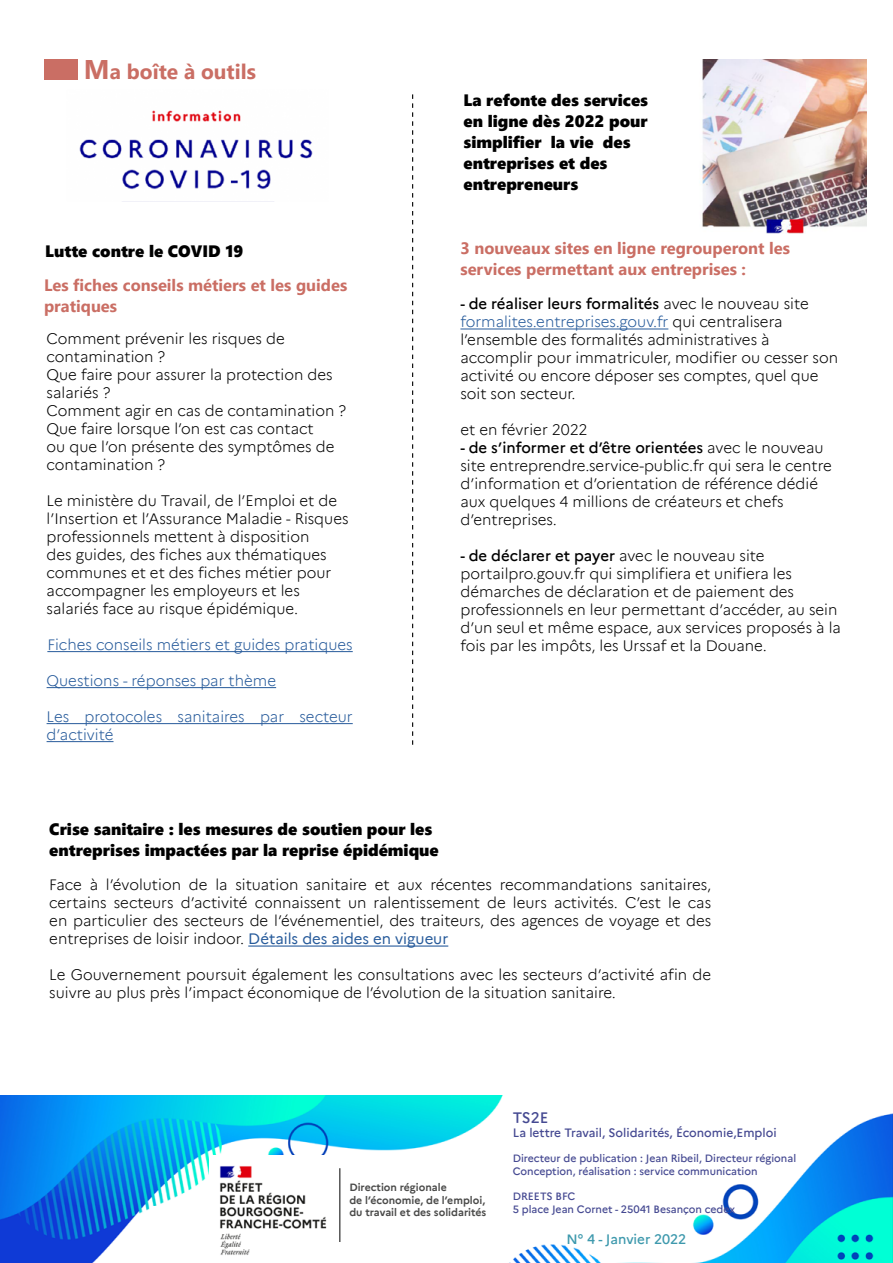
<style>
.page{position:relative;width:893px;height:1263px;background:#fff}
.page>*{position:absolute;margin:0;border:0;box-sizing:border-box;transform-origin:0 0}
.t1{font:700 21px "Segoe UI";color:#ca6e64}
.t2{font:16.5px/21px "Segoe UI Black";color:#000}
.t3{font:700 16.5px/21px "Segoe UI";color:#ca6e64}
.t4{font:300 15px/18px "Marianne";color:#000}
.t5{font:300 15px/18px "Marianne";color:#275b9b}
.t6{font:500 15px "Marianne";color:#464a92}
.t7{font:500 13.5px "Marianne";color:#3e99ad}
.t8{font:500 12px "Marianne";color:#464a92}
.t9{font:500 10.5px/12.6px "Marianne";color:#464a92}
.t10{font:700 10.5px/12.6px "Marianne";color:#4a4a49}
.s1{font-size:27px}
.s2{font-weight:500}
.s3{color:#275b9b}
.s4{font-weight:400;color:#275b9b}
</style>
<div class="page">
<div style="left:44px;top:60px;width:34px;height:20px;background:#ca6e64"></div>
<img style="left:0;top:1096px;width:892px;height:167px">
<div style="left:151px;top:1206px;width:321px;height:57px;background:#fff"></div>
<img style="left:210px;top:1155px;width:120px;height:100px">
<hr style="left:339px;top:1168px;width:1px;height:74px;background:#000">
<div style="left:349px;top:1183px;width:160px;height:49px;background:#fff"></div>
<hr style="left:460px;top:329px;width:208px;height:1px;background:#275b9b">
<hr style="left:248px;top:945px;width:200px;height:1px;background:#275b9b">
<hr style="left:47px;top:651px;width:306px;height:1px;background:#275b9b">
<hr style="left:47px;top:687px;width:229px;height:1px;background:#275b9b">
<hr style="left:47px;top:723px;width:306px;height:1px;background:#275b9b">
<hr style="left:47px;top:741px;width:67px;height:1px;background:#275b9b">
<img style="left:79px;top:110px;width:234px;height:80px">
<img style="left:702px;top:60px;width:164px;height:174px">
<svg style="left:412px;top:94px;width:1px;height:651px"></svg>
<h1 class="t1" style="left:84px;top:52px;width:173px"><span class="s1">M</span>a boîte à outils</h1>
<p class="t2" style="left:45px;top:239px;width:199px">Lutte contre le COVID 19</p>
<p class="t3" style="left:44px;top:273px;width:305px">Les fiches conseils métiers et les guides pratiques</p>
<p class="t4" style="left:47px;top:328px;width:301px">Comment prévenir les risques de contamination ?<br>Que faire pour assurer la protection des salariés ?<br>Comment agir en cas de contamination ?<br>Que faire lorsque l’on est cas contact<br>ou que l’on présente des symptômes de contamination ?</p>
<p class="t4" style="left:47px;top:490px;width:303px">Le ministère du Travail, de l’Emploi et de l’Insertion et l’Assurance Maladie - Risques professionnels mettent à disposition<br>des guides, des fiches aux thématiques communes et et des fiches métier pour accompagner les employeurs et les salariés face au risque épidémique.</p>
<p class="t5" style="left:47px;top:634px;width:307px">Fiches conseils métiers et guides pratiques</p>
<p class="t5" style="left:47px;top:670px;width:231px">Questions - réponses par thème</p>
<p class="t5" style="left:47px;top:706px;width:308px">Les protocoles sanitaires par secteur d’activité</p>
<p class="t2" style="left:463px;top:89px;width:186px">La refonte des services en ligne dès 2022 pour simplifier la vie des entreprises et des entrepreneurs</p>
<p class="t3" style="left:460px;top:236px;width:331px">3 nouveaux sites en ligne regrouperont les services permettant aux entreprises :</p>
<p class="t4" style="left:460px;top:294px;width:379px"><span class="s2">- de réaliser leurs formalités</span> avec le nouveau site <span class="s3">formalites.entreprises.gouv.fr</span> qui centralisera l’ensemble des formalités administratives à accomplir pour immatriculer, modifier ou cesser son activité ou encore déposer ses comptes, quel que soit son secteur.</p>
<p class="t4" style="left:460px;top:420px;width:129px">et en février 2022</p>
<p class="t4" style="left:460px;top:438px;width:373px"><span class="s2">- de s’informer et d’être orientées</span> avec le nouveau site entreprendre.service-public.fr qui sera le centre d’information et d’orientation de référence dédié aux quelques 4 millions de créateurs et chefs d’entreprises.</p>
<p class="t4" style="left:460px;top:546px;width:382px"><span class="s2">- de déclarer et payer</span> avec le nouveau site portailpro.gouv.fr qui simplifiera et unifiera les démarches de déclaration et de paiement des professionnels en leur permettant d’accéder, au sein d’un seul et même espace, aux services proposés à la fois par les impôts, les Urssaf et la Douane.</p>
<p class="t2" style="left:49px;top:817px;width:391px">Crise sanitaire : les mesures de soutien pour les entreprises impactées par la reprise épidémique</p>
<p class="t4" style="left:49px;top:874px;width:663px;text-align:justify">Face à l’évolution de la situation sanitaire et aux récentes recommandations sanitaires, certains secteurs d’activité connaissent un ralentissement de leurs activités. C’est le cas en particulier des secteurs de l’événementiel, des traiteurs, des agences de voyage et des entreprises de loisir indoor. <span class="s4">Détails des aides en vigueur</span></p>
<p class="t4" style="left:49px;top:964px;width:663px">Le Gouvernement poursuit également les consultations avec les secteurs d’activité afin de suivre au plus près l’impact économique de l’évolution de la situation sanitaire.</p>
<p class="t10" style="left:349px;top:1180px;width:139px">Direction régionale<br>de l’économie, de l’emploi, du travail et des solidarités</p>
<p class="t6" style="left:513px;top:1106px;width:37px">TS2E</p>
<p class="t8" style="left:513px;top:1123px;width:265px">La lettre Travail, Solidarités, Économie,Emploi</p>
<p class="t9" style="left:513px;top:1151px;width:285px">Directeur de publication : Jean Ribeil, Directeur régional<br>Conception, réalisation : service communication</p>
<p class="t9" style="left:513px;top:1189px;width:224px">DREETS BFC<br>5 place Jean Cornet - 25041 Besançon cedex</p>
<p class="t7" style="left:567px;top:1229px;width:121px">N° 4 - Janvier 2022</p>
</div>
